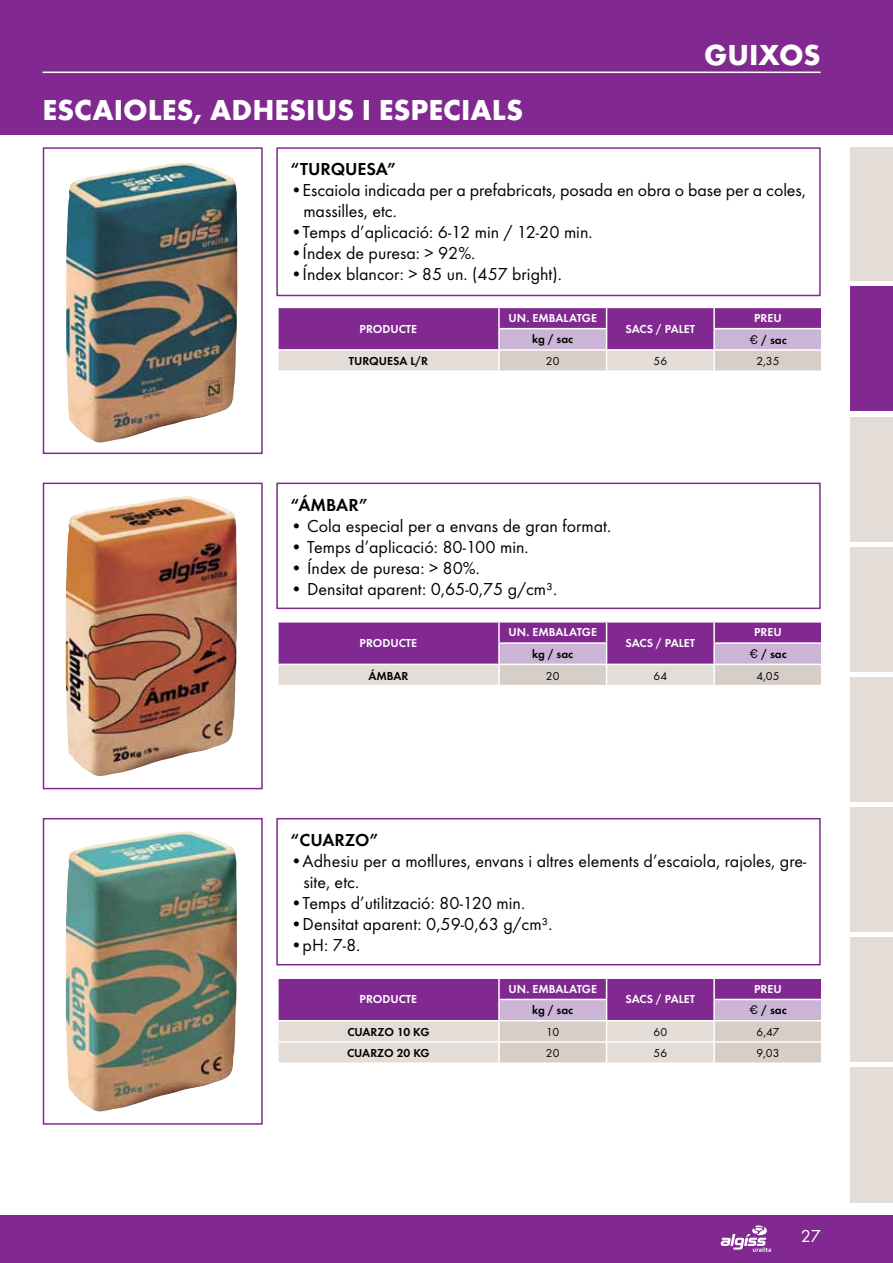
<style>
.page{position:relative;width:893px;height:1263px;background:#fff}
.page>*{position:absolute;margin:0;border:0;box-sizing:border-box;transform-origin:0 0}
.t1{font:700 30px "Futura T";color:#fff}
.t2{font:18px/21px "Futura T";color:#000}
.t3{font:600 18px "Futura T";color:#000}
.t4{font:18px "Futura T";color:#fff}
.t5{font:600 12px "Futura T";color:#fff}
.t6{font:600 12px "Futura T";color:#000}
.t7{font:12px "Futura T";color:#000}
.s1{font-family:"Helvetica";font-weight:400}
</style>
<div class="page">
<div style="left:0;top:0;width:893px;height:135px;background:#812990"></div>
<div style="left:0;top:1215px;width:893px;height:48px;background:#812990"></div>
<hr style="left:43px;top:72px;width:778px;height:1px;background:#fff">
<div style="left:850px;top:547px;width:43px;height:124px;background:#e4dcd7"></div>
<div style="left:850px;top:286px;width:43px;height:125px;background:#812990"></div>
<div style="left:850px;top:677px;width:43px;height:125px;background:#e4dcd7"></div>
<div style="left:850px;top:807px;width:43px;height:125px;background:#e4dcd7"></div>
<div style="left:850px;top:938px;width:43px;height:124px;background:#e4dcd7"></div>
<div style="left:850px;top:1068px;width:43px;height:135px;background:#e4dcd7"></div>
<div style="left:850px;top:147px;width:43px;height:134px;background:#e4dcd7"></div>
<div style="left:850px;top:417px;width:43px;height:124px;background:#e4dcd7"></div>
<svg style="left:721px;top:1225px;width:50px;height:27px"></svg>
<img style="left:66px;top:162px;width:171px;height:281px">
<div style="left:43px;top:147px;width:220px;height:307px;border:2px solid #812990"></div>
<div style="left:276px;top:147px;width:545px;height:149px;border:2px solid #812990"></div>
<svg style="left:278px;top:307px;width:544px;height:63px;background:#af7db4"></svg>
<img style="left:66px;top:496px;width:171px;height:280px">
<div style="left:43px;top:483px;width:220px;height:306px;border:2px solid #812990"></div>
<div style="left:276px;top:483px;width:545px;height:126px;border:2px solid #812990"></div>
<svg style="left:278px;top:622px;width:544px;height:63px;background:#af7db3"></svg>
<img style="left:66px;top:831px;width:171px;height:281px">
<div style="left:43px;top:818px;width:220px;height:307px;border:2px solid #812990"></div>
<div style="left:276px;top:818px;width:545px;height:147px;border:2px solid #812990"></div>
<svg style="left:278px;top:978px;width:544px;height:84px;background:#bb93bb"></svg>
<h1 class="t1" style="left:43px;top:92px;width:482px">ESCAIOLES, ADHESIUS I ESPECIALS</h1>
<h1 class="t1" style="left:704px;top:37px;width:118px">GUIXOS</h1>
<p class="t3" style="left:291px;top:159px;width:107px">“TURQUESA”</p>
<p class="t2" style="left:303px;top:180px;width:504px;text-indent:-13px">•Escaiola indicada per a prefabricats, posada en obra o base per a coles, massilles, etc.</p>
<p class="t2" style="left:291px;top:222px;width:303px">•Temps d’aplicació: 6-12 min / 12-20 min.</p>
<p class="t2" style="left:291px;top:243px;width:186px">•Índex de puresa: &gt; 92%.</p>
<p class="t2" style="left:291px;top:264px;width:273px">•Índex blancor: &gt; 85 un. (457 bright).</p>
<p class="t5" style="left:360px;top:322px;width:59px">PRODUCTE</p>
<p class="t5" style="left:509px;top:311px;width:90px">UN. EMBALATGE</p>
<p class="t5" style="left:754px;top:311px;width:29px">PREU</p>
<p class="t5" style="left:626px;top:322px;width:71px">SACS / PALET</p>
<p class="t6" style="left:532px;top:332px;width:43px">kg / sac</p>
<p class="t6" style="left:749px;top:332px;width:39px"><span class="s1">€</span> / sac</p>
<p class="t6" style="left:349px;top:354px;width:81px">TURQUESA L/R</p>
<p class="t7" style="left:546px;top:354px;width:15px">20</p>
<p class="t7" style="left:654px;top:354px;width:15px">56</p>
<p class="t7" style="left:756px;top:354px;width:25px">2,35</p>
<p class="t3" style="left:291px;top:494px;width:78px">“ÁMBAR”</p>
<p class="t2" style="left:291px;top:515px;width:322px">• Cola especial per a envans de gran format.</p>
<p class="t2" style="left:291px;top:536px;width:240px">• Temps d’aplicació: 80-100 min.</p>
<p class="t2" style="left:291px;top:557px;width:191px">• Índex de puresa: &gt; 80%.</p>
<p class="t2" style="left:291px;top:578px;width:268px">• Densitat aparent: 0,65-0,75 g/cm³.</p>
<p class="t5" style="left:360px;top:636px;width:59px">PRODUCTE</p>
<p class="t5" style="left:509px;top:625px;width:90px">UN. EMBALATGE</p>
<p class="t5" style="left:754px;top:625px;width:29px">PREU</p>
<p class="t5" style="left:626px;top:636px;width:71px">SACS / PALET</p>
<p class="t6" style="left:532px;top:647px;width:43px">kg / sac</p>
<p class="t6" style="left:749px;top:647px;width:39px"><span class="s1">€</span> / sac</p>
<p class="t6" style="left:368px;top:668px;width:42px">ÁMBAR</p>
<p class="t7" style="left:546px;top:669px;width:15px">20</p>
<p class="t7" style="left:654px;top:669px;width:15px">64</p>
<p class="t7" style="left:756px;top:669px;width:25px">4,05</p>
<p class="t3" style="left:291px;top:829px;width:89px">“CUARZO”</p>
<p class="t2" style="left:303px;top:850px;width:505px;text-indent:-13px">•Adhesiu per a motllures, envans i altres elements d’escaiola, rajoles, gre&shy;site, etc.</p>
<p class="t2" style="left:291px;top:892px;width:236px">•Temps d’utilització: 80-120 min.</p>
<p class="t2" style="left:291px;top:913px;width:264px">•Densitat aparent: 0,59-0,63 g/cm³.</p>
<p class="t2" style="left:291px;top:934px;width:71px">•pH: 7-8.</p>
<p class="t5" style="left:360px;top:992px;width:59px">PRODUCTE</p>
<p class="t5" style="left:509px;top:982px;width:90px">UN. EMBALATGE</p>
<p class="t5" style="left:754px;top:982px;width:29px">PREU</p>
<p class="t5" style="left:626px;top:992px;width:71px">SACS / PALET</p>
<p class="t6" style="left:532px;top:1003px;width:43px">kg / sac</p>
<p class="t6" style="left:749px;top:1003px;width:39px"><span class="s1">€</span> / sac</p>
<p class="t6" style="left:347px;top:1025px;width:84px">CUARZO 10 KG</p>
<p class="t7" style="left:546px;top:1025px;width:14px">10</p>
<p class="t7" style="left:654px;top:1025px;width:15px">60</p>
<p class="t7" style="left:756px;top:1025px;width:24px">6,47</p>
<p class="t6" style="left:347px;top:1046px;width:84px">CUARZO 20 KG</p>
<p class="t7" style="left:546px;top:1046px;width:15px">20</p>
<p class="t7" style="left:654px;top:1046px;width:15px">56</p>
<p class="t7" style="left:756px;top:1046px;width:25px">9,03</p>
<p class="t4" style="left:801px;top:1225px;width:21px">27</p>
</div>
